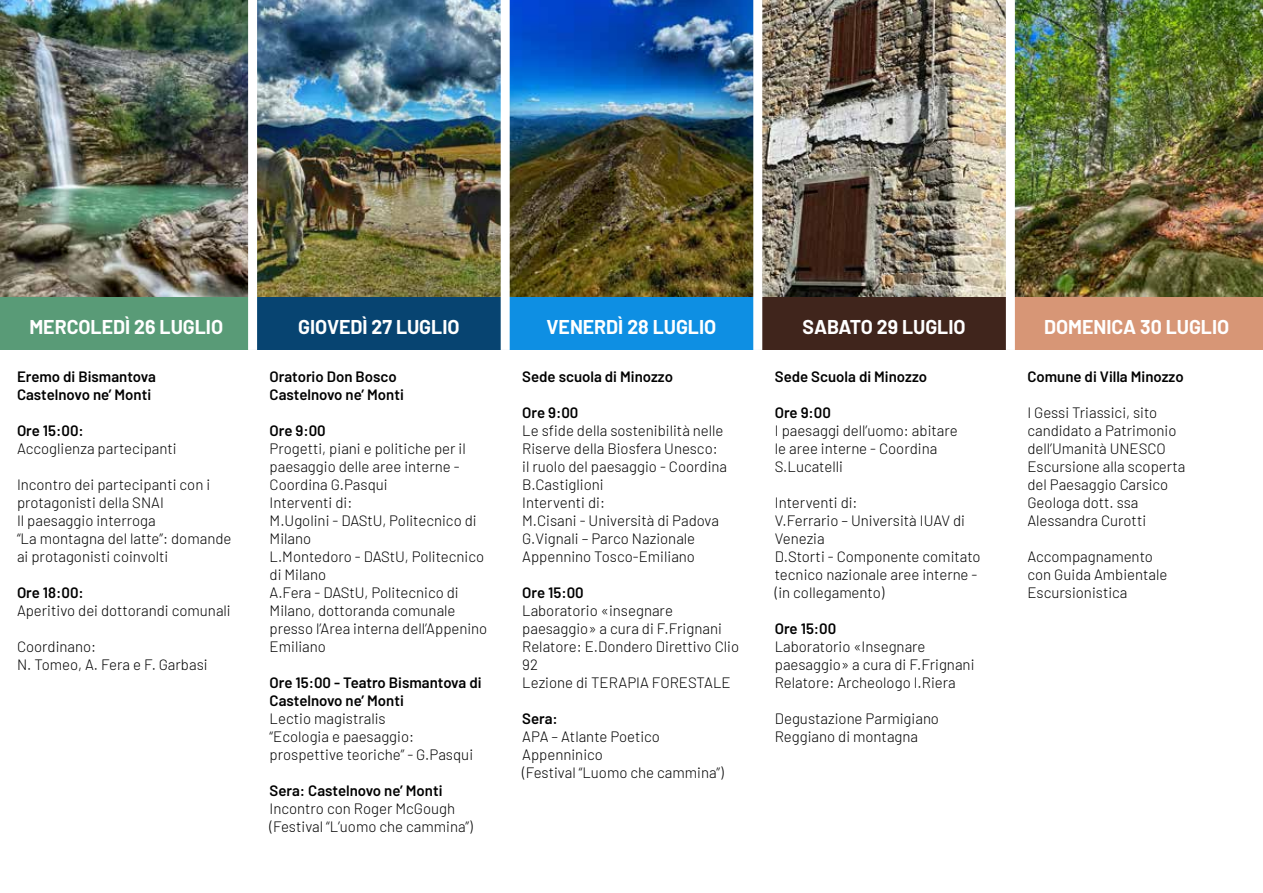
<style>
.page{position:relative;width:1263px;height:893px;background:#fff}
.page>*{position:absolute;margin:0;border:0;box-sizing:border-box;transform-origin:0 0}
.t1{font:700 19.5px "Barlow";color:#fff}
.t2{font:300 15px/18px "Barlow";color:#000}
.t3{font:600 15px/18px "Barlow";color:#000}
</style>
<div class="page">
<img style="left:0;top:0;width:1263px;height:298px">
<div style="left:0;top:298px;width:253px;height:52px;background:#599b77"></div>
<div style="left:253px;top:298px;width:252px;height:52px;background:#074471"></div>
<div style="left:505px;top:298px;width:253px;height:52px;background:#0e8fe3"></div>
<div style="left:758px;top:298px;width:252px;height:52px;background:#40251c"></div>
<div style="left:1010px;top:298px;width:253px;height:52px;background:#d79676"></div>
<div style="left:248px;top:0;width:9px;height:350px;background:#fff"></div>
<div style="left:501px;top:0;width:9px;height:350px;background:#fff"></div>
<div style="left:753px;top:0;width:9px;height:350px;background:#fff"></div>
<div style="left:1006px;top:0;width:9px;height:350px;background:#fff"></div>
<h1 class="t1" style="left:29px;top:312px;width:195px">MERCOLEDÌ 26 LUGLIO</h1>
<h1 class="t1" style="left:298px;top:312px;width:163px">GIOVEDÌ 27 LUGLIO</h1>
<h1 class="t1" style="left:547px;top:312px;width:171px">VENERDÌ 28 LUGLIO</h1>
<h1 class="t1" style="left:802px;top:312px;width:165px">SABATO 29 LUGLIO</h1>
<h1 class="t1" style="left:1044px;top:312px;width:187px">DOMENICA 30 LUGLIO</h1>
<p class="t3" style="left:17px;top:366px;width:140px">Eremo di Bismantova<br>Castelnovo ne’ Monti</p>
<p class="t3" style="left:17px;top:420px;width:68px">Ore 15:00:</p>
<p class="t2" style="left:17px;top:438px;width:161px">Accoglienza partecipanti</p>
<p class="t2" style="left:17px;top:474px;width:216px">Incontro dei partecipanti con i protagonisti della SNAI<br>Il paesaggio interroga<br>“La montagna del latte”: domande ai protagonisti coinvolti</p>
<p class="t3" style="left:17px;top:582px;width:68px">Ore 18:00:</p>
<p class="t2" style="left:17px;top:600px;width:215px">Aperitivo dei dottorandi comunali</p>
<p class="t2" style="left:17px;top:636px;width:192px">Coordinano:<br>N. Tomeo, A. Fera e F. Garbasi</p>
<p class="t3" style="left:270px;top:366px;width:136px">Oratorio Don Bosco<br>Castelnovo ne’ Monti</p>
<p class="t3" style="left:270px;top:420px;width:58px">Ore 9:00</p>
<p class="t2" style="left:270px;top:438px;width:219px">Progetti, piani e politiche per il paesaggio delle aree interne -<br>Coordina G.Pasqui<br>Interventi di:<br>M.Ugolini - DAStU, Politecnico di<br>Milano<br>L.Montedoro - DAStU, Politecnico di Milano<br>A.Fera - DAStU, Politecnico di<br>Milano, dottoranda comunale presso l’Area interna dell’Appenino<br>Emiliano</p>
<p class="t3" style="left:270px;top:672px;width:213px">Ore 15:00 - Teatro Bismantova di<br>Castelnovo ne’ Monti</p>
<p class="t2" style="left:270px;top:708px;width:205px">Lectio magistralis<br>“Ecologia e paesaggio: prospettive teoriche” - G.Pasqui</p>
<p class="t3" style="left:270px;top:780px;width:174px">Sera: Castelnovo ne’ Monti</p>
<p class="t2" style="left:270px;top:798px;width:205px">Incontro con Roger McGough (Festival “L’uomo che cammina”)</p>
<p class="t3" style="left:522px;top:366px;width:152px">Sede scuola di Minozzo</p>
<p class="t3" style="left:522px;top:402px;width:58px">Ore 9:00</p>
<p class="t2" style="left:522px;top:420px;width:206px">Le sfide della sostenibilità nelle<br>Riserve della Biosfera Unesco: il ruolo del paesaggio - Coordina<br>B.Castiglioni<br>Interventi di:<br>M.Cisani - Università di Padova<br>G.Vignali – Parco Nazionale<br>Appennino Tosco-Emiliano</p>
<p class="t3" style="left:522px;top:582px;width:63px">Ore 15:00</p>
<p class="t2" style="left:522px;top:600px;width:218px">Laboratorio «insegnare paesaggio» a cura di F.Frignani<br>Relatore: E.Dondero Direttivo Clio<br>92<br>Lezione di TERAPIA FORESTALE</p>
<p class="t3" style="left:522px;top:708px;width:37px">Sera:</p>
<p class="t2" style="left:522px;top:726px;width:203px">APA – Atlante Poetico<br>Appenninico<br>(Festival “Luomo che cammina”)</p>
<p class="t3" style="left:775px;top:366px;width:154px">Sede Scuola di Minozzo</p>
<p class="t3" style="left:775px;top:402px;width:58px">Ore 9:00</p>
<p class="t2" style="left:775px;top:420px;width:184px">I paesaggi dell’uomo: abitare le aree interne - Coordina<br>S.Lucatelli</p>
<p class="t2" style="left:775px;top:492px;width:207px">Interventi di:<br>V.Ferrario – Università IUAV di<br>Venezia<br>D.Storti - Componente comitato tecnico nazionale aree interne - (in collegamento)</p>
<p class="t3" style="left:775px;top:618px;width:63px">Ore 15:00</p>
<p class="t2" style="left:775px;top:636px;width:201px">Laboratorio «Insegnare paesaggio» a cura di F.Frignani<br>Relatore: Archeologo I.Riera</p>
<p class="t2" style="left:775px;top:708px;width:166px">Degustazione Parmigiano<br>Reggiano di montagna</p>
<p class="t3" style="left:1027px;top:366px;width:158px">Comune di Villa Minozzo</p>
<p class="t2" style="left:1027px;top:402px;width:159px">I Gessi Triassici, sito candidato a Patrimonio dell’Umanità UNESCO<br>Escursione alla scoperta del Paesaggio Carsico<br>Geologa dott. ssa<br>Alessandra Curotti</p>
<p class="t2" style="left:1027px;top:546px;width:142px">Accompagnamento con Guida Ambientale<br>Escursionistica</p>
</div>
